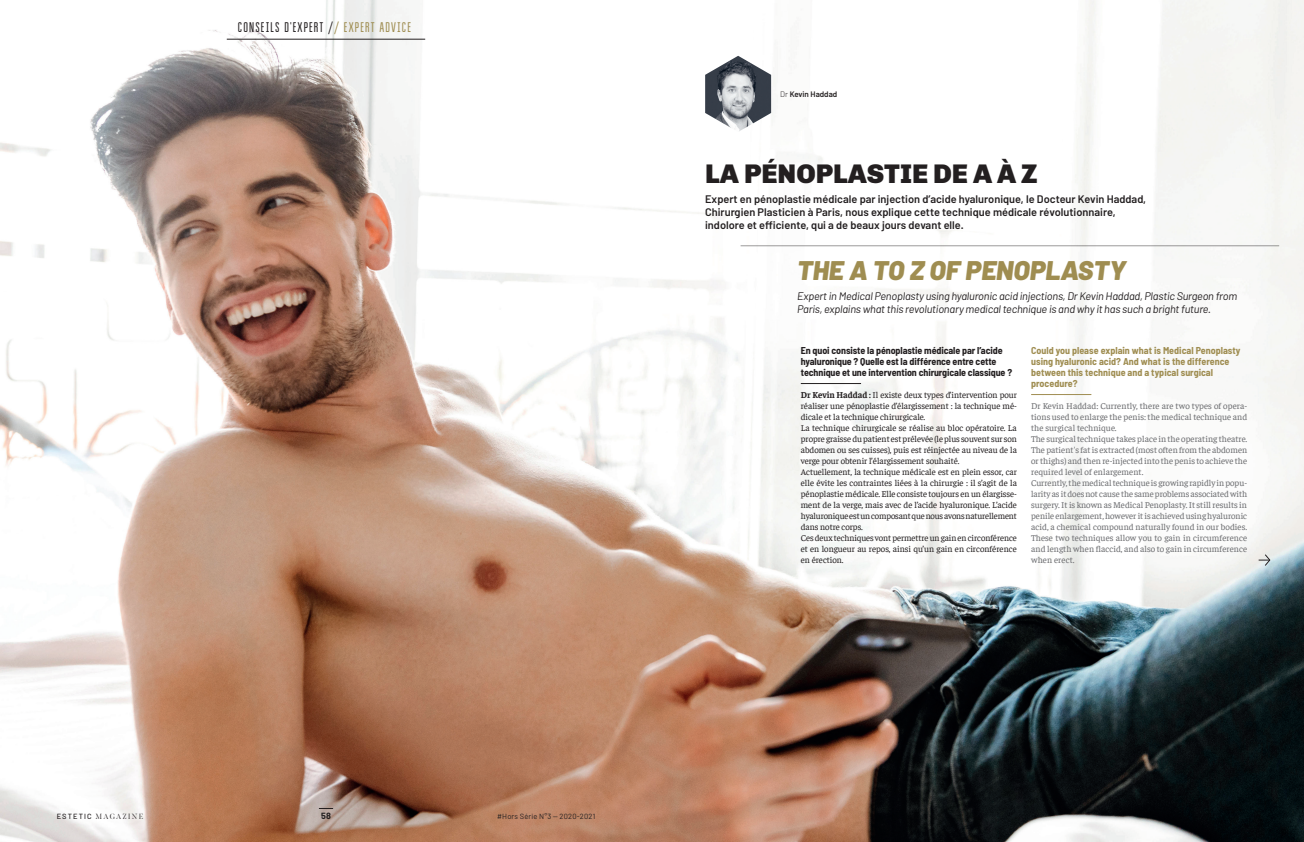
<style>
.page{position:relative;width:1304px;height:842px;background:#fff}
.page>*{position:absolute;margin:0;border:0;box-sizing:border-box;transform-origin:0 0}
.t1{font:italic 900 27px "Barlow";color:#9f8d51}
.t2{font:900 27px "Chivo";color:#231f20}
.t3{font:14px "Bravo RG";letter-spacing:.08em;color:#231f20}
.t4{font:600 11px/13px "Barlow";color:#231f20}
.t5{font:italic 11px/13px "Barlow";letter-spacing:-.02em;color:#231f20}
.t6{font:700 semi-condensed 10px/11px "Barlow";letter-spacing:-.01em;color:#231f20}
.t7{font:700 semi-condensed 10px/11px "Barlow";color:#9f8d51}
.t8{font:9px/11px "Faustina";letter-spacing:-.005em;color:#231f20}
.t9{font:9px/11px "Faustina";color:#6c6d70}
.t10{font:700 9px "Barlow";color:#231f20}
.t11{font:600 8px "Barlow";color:#231f20}
.t12{font:7.5px "Barlow";letter-spacing:.025em;color:#231f20}
.t13{font:300 7.5px "Butler";letter-spacing:.205em;color:#231f20}
.s1{color:#9f8d51}
.s2{font-family:"Barlow";font-weight:500}
.s3{font-weight:300}
.s4{font-weight:700}
</style>
<div class="page">
<img style="left:0;top:0;width:1304px;height:842px">
<svg style="left:319px;top:808px;width:14px;height:1px"></svg>
<hr style="left:801px;top:383px;width:60px;height:1px;background:#231f20">
<hr style="left:1031px;top:394px;width:60px;height:1px;background:#9f8d51">
<hr style="left:741px;top:246px;width:538px;height:1px;background:#231f20">
<img style="left:705px;top:56px;width:66px;height:76px">
<svg style="left:1259px;top:554px;width:11px;height:12px"></svg>
<hr style="left:227px;top:39px;width:198px;height:1px;background:#231f20">
<h2 class="t3" style="left:238px;top:20px;width:175px">CONSEILS D'EXPERT /<span class="s1">/ EXPERT ADVICE</span></h2>
<p class="t13" style="left:57px;top:812px;width:88px"><span class="s2">ESTETIC</span> MAGAZINE</p>
<p class="t10" style="left:321px;top:809px;width:11px">58</p>
<p class="t12" style="left:497px;top:812px;width:100px">#Hors Série N°3 — 2020-2021</p>
<p class="t11" style="left:780px;top:89px;width:59px"><span class="s3">Dr</span> Kevin Haddad</p>
<h1 class="t2" style="left:705px;top:158px;width:334px">LA PÉNOPLASTIE DE A À Z</h1>
<p class="t4" style="left:705px;top:192px;width:443px">Expert en pénoplastie médicale par injection d’acide hyaluronique, le Docteur Kevin Haddad,<br>Chirurgien Plasticien à Paris, nous explique cette technique médicale révolutionnaire, indolore et efficiente, qui a de beaux jours devant elle.</p>
<h1 class="t1" style="left:797px;top:254px;width:330px">THE A TO Z OF PENOPLASTY</h1>
<p class="t5" style="left:797px;top:289px;width:442px">Expert in Medical Penoplasty using hyaluronic acid injections, Dr Kevin Haddad, Plastic Surgeon from<br>Paris, explains what this revolutionary medical technique is and why it has such a bright future.</p>
<p class="t6" style="left:801px;top:344px;width:213px">En quoi consiste la pénoplastie médicale par l’acide hyaluronique ? Quelle est la différence entre cette technique et une intervention chirurgicale classique ?</p>
<p class="t8" style="left:801px;top:388px;width:218px"><span class="s4">Dr Kevin Haddad :</span> Il existe deux types d’intervention pour réaliser une pénoplastie d’élargissement : la technique mé&shy;dicale et la technique chirurgicale.<br>La technique chirurgicale se réalise au bloc opératoire. La propre graisse du patient est prélevée (le plus souvent sur son abdomen ou ses cuisses), puis est réinjectée au niveau de la verge pour obtenir l’élargissement souhaité.<br>Actuellement, la technique médicale est en plein essor, car elle évite les contraintes liées à la chirurgie : il s’agit de la pénoplastie médicale. Elle consiste toujours en un élargisse&shy;ment de la verge, mais avec de l’acide hyaluronique. L’acide hyaluronique est un composant que nous avons naturellement dans notre corps.<br>Ces deux techniques vont permettre un gain en circonférence et en longueur au repos, ainsi qu’un gain en circonférence en érection.</p>
<p class="t7" style="left:1031px;top:344px;width:211px">Could you please explain what is Medical Penoplasty using hyaluronic acid? And what is the difference between this technique and a typical surgical procedure?</p>
<p class="t9" style="left:1031px;top:399px;width:218px">Dr Kevin Haddad: Currently, there are two types of opera&shy;tions used to enlarge the penis: the medical technique and the surgical technique.<br>The surgical technique takes place in the operating theatre.<br>The patient's fat is extracted (most often from the abdomen or thighs) and then re-injected into the penis to achieve the required level of enlargement.<br>Currently, the medical technique is growing rapidly in popu&shy;larity as it does not cause the same problems associated with surgery. It is known as Medical Penoplasty. It still results in penile enlargement, however it is achieved using hyaluronic acid, a chemical compound naturally found in our bodies.<br>These two techniques allow you to gain in circumference and length when flaccid, and also to gain in circumference when erect.</p>
</div>
